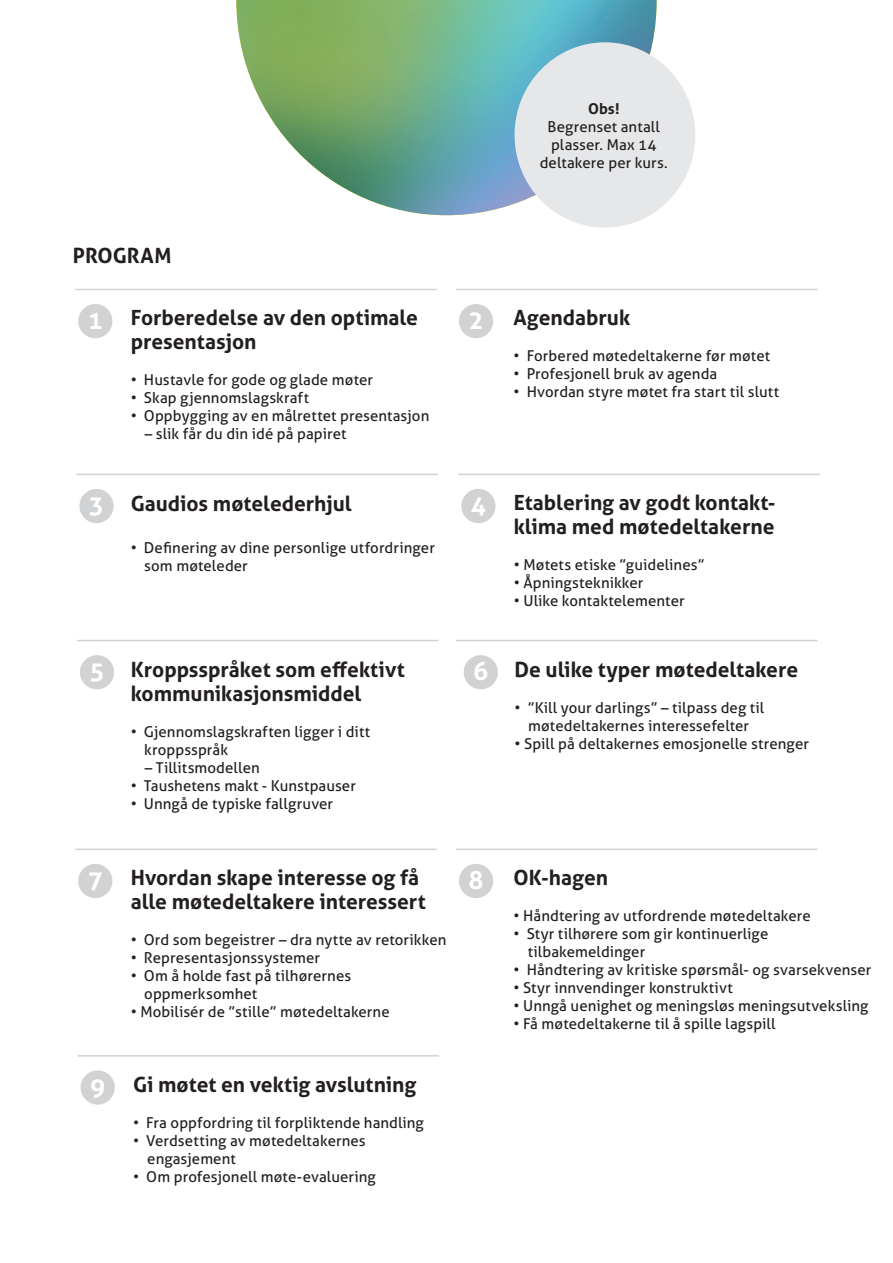
<style>
.page{position:relative;width:893px;height:1263px;background:#fff}
.page>*{position:absolute;margin:0;border:0;box-sizing:border-box;transform-origin:0 0}
.t1{font:700 25.2px "Aller";color:#fff}
.t2{font:700 21px/24px "Aller";color:#231f20}
.t3{font:15px/18px "Aller";letter-spacing:.005em;color:#231f20}
.t4{font:700 15px "Aller";color:#231f20}
</style>
<div class="page">
<hr style="left:456px;top:289px;width:361px;height:1px;background:#d1d2d4">
<hr style="left:456px;top:848px;width:361px;height:2px;background:#d1d2d4">
<hr style="left:75px;top:289px;width:362px;height:1px;background:#d1d2d4">
<hr style="left:75px;top:848px;width:362px;height:2px;background:#d1d2d4">
<hr style="left:456px;top:640px;width:361px;height:1px;background:#d1d2d4">
<hr style="left:458px;top:474px;width:362px;height:1px;background:#d1d2d4">
<hr style="left:78px;top:1055px;width:361px;height:1px;background:#d1d2d4">
<hr style="left:77px;top:474px;width:361px;height:1px;background:#d1d2d4">
<hr style="left:77px;top:640px;width:361px;height:1px;background:#d1d2d4">
<div style="left:459px;top:304px;width:34px;height:34px;background:#d1d2d4;border-radius:50%"></div>
<div style="left:459px;top:864px;width:34px;height:34px;background:#d1d2d4;border-radius:50%"></div>
<div style="left:78px;top:304px;width:34px;height:34px;background:#d1d2d4;border-radius:50%"></div>
<div style="left:78px;top:864px;width:34px;height:34px;background:#d1d2d4;border-radius:50%"></div>
<div style="left:461px;top:489px;width:35px;height:34px;background:#d1d2d4;border-radius:50%"></div>
<div style="left:81px;top:1070px;width:34px;height:34px;background:#d1d2d4;border-radius:50%"></div>
<div style="left:79px;top:489px;width:35px;height:34px;background:#d1d2d4;border-radius:50%"></div>
<div style="left:80px;top:655px;width:34px;height:34px;background:#d1d2d4;border-radius:50%"></div>
<div style="left:464px;top:655px;width:34px;height:34px;background:#d1d2d4;border-radius:50%"></div>
<img style="left:236px;top:0;width:421px;height:215px">
<div style="left:514px;top:42px;width:181px;height:186px;background:#e6e7e9;border-radius:50%"></div>
<p class="t4" style="left:588px;top:99px;width:33px">Obs!</p>
<p class="t3" style="left:540px;top:117px;width:130px;text-align:center">Begrenset antall plasser. Max 14 deltakere per kurs.</p>
<h2 class="t2" style="left:73px;top:243px;width:97px">PROGRAM</h2>
<h1 class="t1" style="left:88px;top:305px;width:17px">1</h1>
<h2 class="t2" style="left:131px;top:306px;width:289px">Forberedelse av den optimale presentasjon</h2>
<p class="t3" style="left:131px;top:371px;width:244px">• Hustavle for gode og glade møter</p>
<p class="t3" style="left:131px;top:389px;width:180px">• Skap gjennomslagskraft</p>
<p class="t3" style="left:131px;top:407px;width:300px">• Oppbygging av en målrettet presentasjon</p>
<p class="t3" style="left:145px;top:425px;width:203px">– slik får du din idé på papiret</p>
<h1 class="t1" style="left:468px;top:305px;width:17px">2</h1>
<h2 class="t2" style="left:513px;top:306px;width:118px">Agendabruk</h2>
<p class="t3" style="left:513px;top:347px;width:258px">• Forbered møtedeltakerne før møtet</p>
<p class="t3" style="left:513px;top:365px;width:205px">• Profesjonell bruk av agenda</p>
<p class="t3" style="left:513px;top:383px;width:267px">• Hvordan styre møtet fra start til slutt</p>
<h1 class="t1" style="left:89px;top:490px;width:17px">3</h1>
<h2 class="t2" style="left:131px;top:491px;width:222px">Gaudios møtelederhjul</h2>
<p class="t3" style="left:144px;top:538px;width:292px;text-indent:-14px">• Definering av dine personlige utfordringer som møteleder</p>
<h1 class="t1" style="left:471px;top:490px;width:17px">4</h1>
<h2 class="t2" style="left:514px;top:491px;width:263px">Etablering av godt kontakt&shy;klima med møtedeltakerne</h2>
<p class="t3" style="left:514px;top:556px;width:192px">• Møtets etiske ”guidelines”</p>
<p class="t3" style="left:514px;top:574px;width:131px">• Åpningsteknikker</p>
<p class="t3" style="left:514px;top:592px;width:172px">• Ulike kontaktelementer</p>
<h2 class="t2" style="left:131px;top:658px;width:276px">Kroppsspråket som effektivt kommunikasjonsmiddel</h2>
<p class="t3" style="left:144px;top:723px;width:227px;text-indent:-14px">• Gjennomslagskraften ligger i ditt kroppsspråk</p>
<p class="t3" style="left:145px;top:759px;width:116px">– Tillitsmodellen</p>
<p class="t3" style="left:131px;top:777px;width:227px">• Taushetens makt - Kunstpauser</p>
<p class="t3" style="left:131px;top:795px;width:204px">• Unngå de typiske fallgruver</p>
<h1 class="t1" style="left:89px;top:656px;width:17px">5</h1>
<h1 class="t1" style="left:473px;top:656px;width:17px">6</h1>
<h2 class="t2" style="left:514px;top:658px;width:285px">De ulike typer møtedeltakere</h2>
<p class="t3" style="left:514px;top:699px;width:251px;text-align:center">• ”Kill your darlings” – tilpass deg til møtedeltakernes interessefelter</p>
<p class="t3" style="left:514px;top:735px;width:296px">• Spill på deltakernes emosjonelle strenger</p>
<h1 class="t1" style="left:88px;top:865px;width:17px">7</h1>
<h2 class="t2" style="left:131px;top:866px;width:297px">Hvordan skape interesse og få alle møtedeltakere interessert</h2>
<p class="t3" style="left:131px;top:931px;width:317px">• Ord som begeistrer – dra nytte av retorikken</p>
<p class="t3" style="left:131px;top:949px;width:191px">• Representasjonssystemer</p>
<p class="t3" style="left:144px;top:967px;width:208px;text-indent:-14px">• Om å holde fast på tilhørernes oppmerksomhet</p>
<p class="t3" style="left:131px;top:1003px;width:261px">• Mobilisér de ”stille” møtedeltakerne</p>
<h1 class="t1" style="left:468px;top:865px;width:17px">8</h1>
<h2 class="t2" style="left:513px;top:866px;width:96px">OK-hagen</h2>
<p class="t3" style="left:513px;top:907px;width:299px">• Håndtering av utfordrende møtedeltakere</p>
<p class="t3" style="left:528px;top:925px;width:242px;text-indent:-14px">• Styr tilhørere som gir kontinuerlige tilbakemeldinger</p>
<p class="t3" style="left:513px;top:961px;width:359px">• Håndtering av kritiske spørsmål- og svarsekvenser</p>
<p class="t3" style="left:513px;top:979px;width:221px">• Styr innvendinger konstruktivt</p>
<p class="t3" style="left:513px;top:997px;width:357px">• Unngå uenighet og meningsløs meningsutveksling</p>
<p class="t3" style="left:513px;top:1015px;width:264px">• Få møtedeltakerne til å spille lagspill</p>
<h1 class="t1" style="left:90px;top:1071px;width:17px">9</h1>
<h2 class="t2" style="left:133px;top:1072px;width:285px">Gi møtet en vektig avslutning</h2>
<p class="t3" style="left:133px;top:1113px;width:292px">• Fra oppfordring til forpliktende handling</p>
<p class="t3" style="left:147px;top:1131px;width:220px;text-indent:-14px">• Verdsetting av møtedeltakernes engasjement</p>
<p class="t3" style="left:133px;top:1167px;width:244px">• Om profesjonell møte-evaluering</p>
</div>
